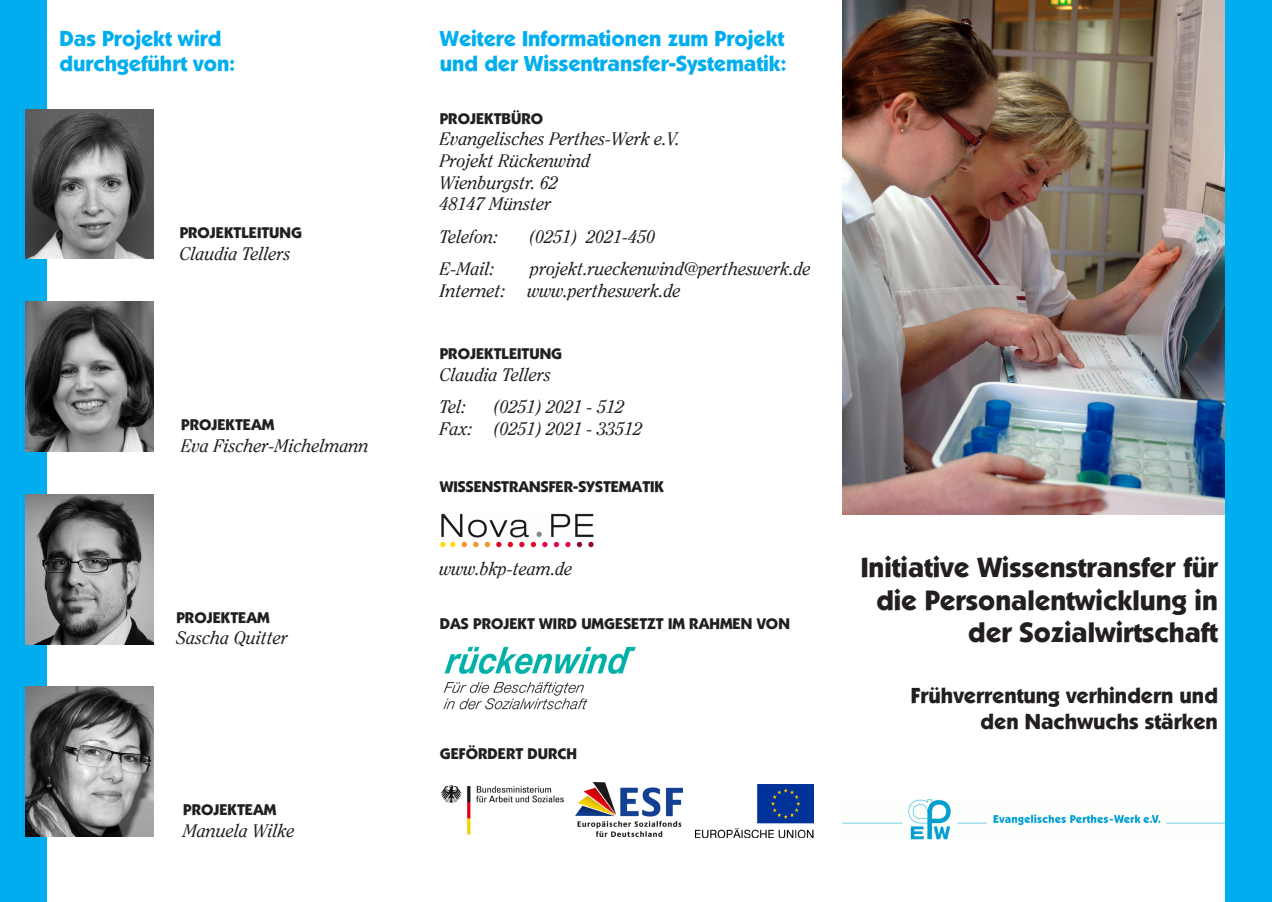
<style>
.page{position:relative;width:1272px;height:902px;background:#fff}
.page>*{position:absolute;margin:0;border:0;box-sizing:border-box;transform-origin:0 0}
.t1{font:700 27px/32.4px "Koblenz";color:#231f20;text-align:right}
.t2{font:700 21px/25.2px "Koblenz";color:#00aeef}
.t3{font:700 21px/25.2px "Koblenz";color:#231f20;text-align:right}
.t4{font:italic 18px/21.6px "Clearface LT";color:#231f20}
.t5{font:700 15px "Koblenz";color:#231f20}
</style>
<div class="page">
<img style="left:842px;top:799px;width:383px;height:40px">
<img style="left:842px;top:0;width:383px;height:514px">
<div style="left:1225px;top:0;width:46px;height:901px;background:#00aeef"></div>
<img style="left:440px;top:785px;width:124px;height:50px">
<img style="left:575px;top:782px;width:107px;height:54px">
<img style="left:695px;top:784px;width:118px;height:52px">
<img style="left:443px;top:646px;width:193px;height:64px">
<div style="left:0;top:0;width:47px;height:901px;background:#00aeef"></div>
<img style="left:26px;top:109px;width:127px;height:150px">
<img style="left:26px;top:302px;width:127px;height:150px">
<img style="left:26px;top:687px;width:127px;height:149px">
<img style="left:26px;top:494px;width:127px;height:150px">
<img style="left:440px;top:513px;width:154px;height:35px">
<p class="t2" style="left:60px;top:26px;width:177px">Das Projekt wird durchgeführt von:</p>
<p class="t5" style="left:180px;top:223px;width:124px">PROJEKTLEITUNG</p>
<p class="t4" style="left:180px;top:242px;width:113px">Claudia Tellers</p>
<p class="t5" style="left:181px;top:415px;width:95px">PROJEKTEAM</p>
<p class="t4" style="left:181px;top:435px;width:189px">Eva Fischer-Michelmann</p>
<p class="t5" style="left:176px;top:608px;width:95px">PROJEKTEAM</p>
<p class="t4" style="left:176px;top:627px;width:113px">Sascha Quitter</p>
<p class="t5" style="left:183px;top:800px;width:95px">PROJEKTEAM</p>
<p class="t4" style="left:183px;top:819px;width:113px">Manuela Wilke</p>
<p class="t2" style="left:440px;top:26px;width:348px">Weitere Informationen zum Projekt und der Wissentransfer-Systematik:</p>
<p class="t5" style="left:440px;top:109px;width:105px">PROJEKTBÜRO</p>
<p class="t4" style="left:440px;top:128px;width:241px">Evangelisches Perthes-Werk e.V.<br>Projekt Rückenwind<br>Wienburgstr. 62<br>48147 Münster</p>
<p class="t4" style="left:440px;top:225px;width:60px">Telefon:</p>
<p class="t4" style="left:529px;top:225px;width:127px">(0251) 2021-450</p>
<p class="t4" style="left:440px;top:258px;width:56px">E-Mail:</p>
<p class="t4" style="left:530px;top:258px;width:282px">projekt.rueckenwind@pertheswerk.de</p>
<p class="t4" style="left:440px;top:279px;width:67px">Internet:</p>
<p class="t4" style="left:528px;top:279px;width:154px">www.pertheswerk.de</p>
<p class="t5" style="left:440px;top:344px;width:124px">PROJEKTLEITUNG</p>
<p class="t4" style="left:440px;top:358px;width:113px;line-height:32.4px">Claudia Tellers<br>Tel:</p>
<p class="t4" style="left:440px;top:396px;width:204px;text-indent:54px">(0251) 2021 - 512<br>Fax: (0251) 2021 - 33512</p>
<p class="t5" style="left:440px;top:477px;width:226px">WISSENSTRANSFER-SYSTEMATIK</p>
<p class="t4" style="left:440px;top:558px;width:134px">www.bkp-team.de</p>
<p class="t5" style="left:440px;top:614px;width:351px">DAS PROJEKT WIRD UMGESETZT IM RAHMEN VON</p>
<p class="t5" style="left:440px;top:743px;width:139px">GEFÖRDERT DURCH</p>
<h1 class="t1" style="left:860px;top:551px;width:359px">Initiative Wissenstransfer für die Personalentwicklung in der Sozialwirtschaft</h1>
<p class="t3" style="left:910px;top:683px;width:308px">Frühverrentung verhindern und den Nachwuchs stärken</p>
</div>
